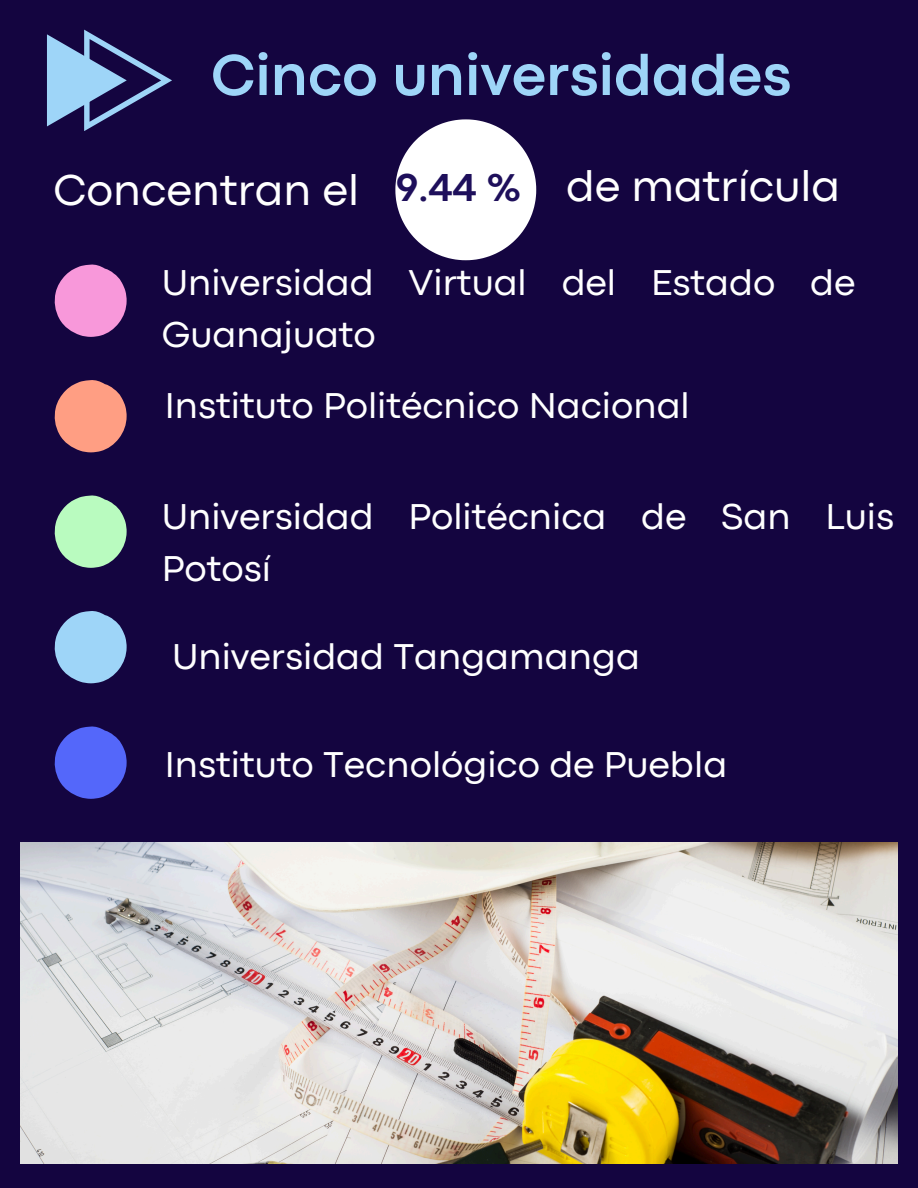
<style>
.page{position:relative;width:918px;height:1188px;background:#140540}
.page>*{position:absolute;margin:0;border:0;box-sizing:border-box;transform-origin:0 0}
.t1{font:700 60px "Codec Pro";color:#9ed5f8}
.t2{font:45px "Codec Pro";color:#fff}
.t3{font:700 40.5px "Codec Pro";color:#1e0f5b}
.t4{font:37.5px/51.8px "Codec Pro";color:#fff}
</style>
<div class="page">
<img style="left:21px;top:842px;width:876px;height:321px">
<svg style="left:54px;top:264px;width:73px;height:73px"></svg>
<svg style="left:54px;top:380px;width:73px;height:72px"></svg>
<svg style="left:54px;top:495px;width:73px;height:73px"></svg>
<svg style="left:54px;top:726px;width:73px;height:72px"></svg>
<svg style="left:54px;top:611px;width:73px;height:72px"></svg>
<svg style="left:395px;top:119px;width:141px;height:141px"></svg>
<svg style="left:47px;top:30px;width:125px;height:101px"></svg>
<h3 class="t1" style="left:211px;top:54px;width:582px">Cinco universidades</h3>
<p class="t2" style="left:53px;top:174px;width:307px">Concentran el</p>
<p class="t3" style="left:396px;top:173px;width:127px">9.44 %</p>
<h3 class="t2" style="left:566px;top:170px;width:276px">de matrícula</h3>
<h2 class="t4" style="left:162px;top:259px;width:695px">Universidad Virtual del Estado de<br>Guanajuato</h2>
<p class="t4" style="left:165px;top:382px;width:527px">Instituto Politécnico Nacional</p>
<p class="t4" style="left:162px;top:494px;width:734px">Universidad Politécnica de San Luis<br>Potosí</p>
<h1 class="t4" style="left:172px;top:634px;width:469px">Universidad Tangamanga</h1>
<p class="t4" style="left:165px;top:742px;width:564px">Instituto Tecnológico de Puebla</p>
</div>
